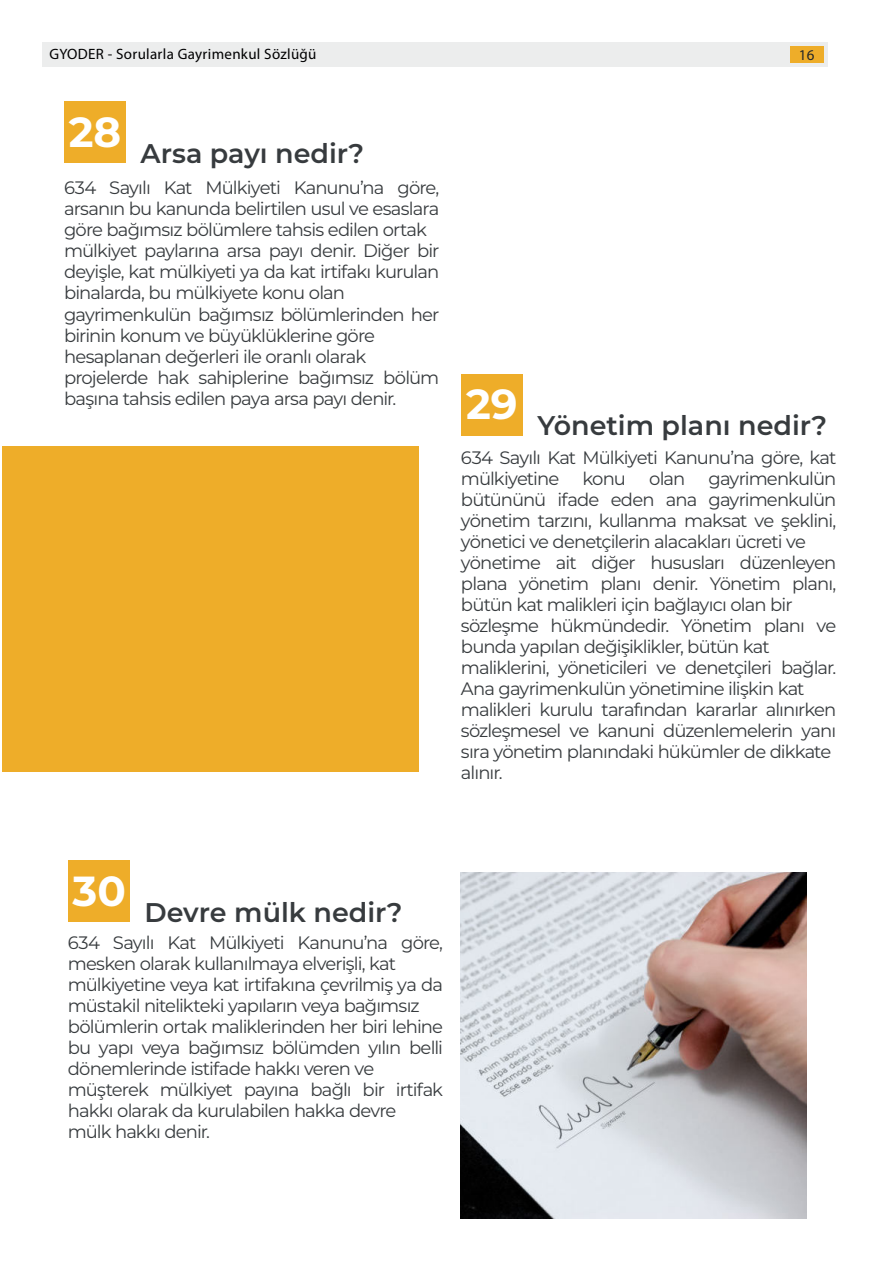
<style>
.page{position:relative;width:893px;height:1263px;background:#fff}
.page>*{position:absolute;margin:0;border:0;box-sizing:border-box;transform-origin:0 0}
.t1{font:700 42px "Montserrat";color:#fff}
.t2{font:600 27px "Montserrat";color:#373b3e}
.t3{font:18px/21px "Montserrat";letter-spacing:-.05em;color:#373b3e}
.t4{font:15px "Myriad Pro";letter-spacing:.02em;color:#000001}
.t5{font:15px "Myriad Pro";color:#23272a}
</style>
<div class="page">
<div style="left:43px;top:42px;width:784px;height:24px;background:#eceded"></div>
<div style="left:790px;top:46px;width:33px;height:17px;background:#eead29"></div>
<img style="left:461px;top:872px;width:346px;height:347px">
<div style="left:2px;top:446px;width:416px;height:325px;background:#eead29"></div>
<div style="left:68px;top:860px;width:62px;height:61px;background:#eead29"></div>
<div style="left:461px;top:374px;width:62px;height:61px;background:#eead29"></div>
<div style="left:64px;top:101px;width:62px;height:62px;background:#eead29"></div>
<p class="t4" style="left:49px;top:48px;width:269px">GYODER - Sorularla Gayrimenkul Sözlüğü</p>
<p class="t5" style="left:799px;top:49px;width:17px">16</p>
<h1 class="t1" style="left:69px;top:108px;width:54px">28</h1>
<h2 class="t2" style="left:141px;top:138px;width:225px">Arsa payı nedir?</h2>
<p class="t3" style="left:64px;top:178px;width:377px">634 Sayılı Kat Mülkiyeti Kanunu’na göre, arsanın bu kanunda belirtilen usul ve esaslara göre bağımsız bölümlere tahsis edilen ortak mülkiyet paylarına arsa payı denir. Diğer bir deyişle, kat mülkiyeti ya da kat irtifakı kurulan binalarda, bu mülkiyete konu olan gayrimenkulün bağımsız bölümlerinden her birinin konum ve büyüklüklerine göre hesaplanan değerleri ile oranlı olarak projelerde hak sahiplerine bağımsız bölüm başına tahsis edilen paya arsa payı denir.</p>
<h1 class="t1" style="left:466px;top:380px;width:53px">29</h1>
<h2 class="t2" style="left:537px;top:411px;width:291px">Yönetim planı nedir?</h2>
<p class="t3" style="left:461px;top:448px;width:377px">634 Sayılı Kat Mülkiyeti Kanunu’na göre, kat mülkiyetine</p>
<p class="t3" style="left:461px;top:469px;width:377px;text-indent:248px">gayrimenkulün bütününü ifade eden ana gayrimenkulün yönetim tarzını, kullanma maksat ve şeklini, yönetici ve denetçilerin alacakları ücreti ve yönetime ait diğer hususları düzenleyen plana yönetim planı denir. Yönetim planı, bütün kat malikleri için bağlayıcı olan bir sözleşme hükmündedir. Yönetim planı ve bunda yapılan değişiklikler, bütün kat maliklerini, yöneticileri ve denetçileri bağlar.<br>Ana gayrimenkulün yönetimine ilişkin kat malikleri kurulu tarafından kararlar alınırken sözleşmesel ve kanuni düzenlemelerin yanı sıra yönetim planındaki hükümler de dikkate alınır.</p>
<p class="t3" style="left:583px;top:469px;width:45px">konu</p>
<p class="t3" style="left:649px;top:469px;width:38px">olan</p>
<h1 class="t1" style="left:72px;top:866px;width:55px">30</h1>
<h2 class="t2" style="left:144px;top:897px;width:260px">Devre mülk nedir?</h2>
<p class="t3" style="left:68px;top:932px;width:377px">634 Sayılı Kat Mülkiyeti Kanunu’na göre, mesken olarak kullanılmaya elverişli, kat mülkiyetine veya kat irtifakına çevrilmiş ya da müstakil nitelikteki yapıların veya bağımsız bölümlerin ortak maliklerinden her biri lehine bu yapı veya bağımsız bölümden yılın belli dönemlerinde istifade hakkı veren ve müşterek mülkiyet payına bağlı bir irtifak hakkı olarak da kurulabilen hakka devre mülk hakkı denir.</p>
</div>
